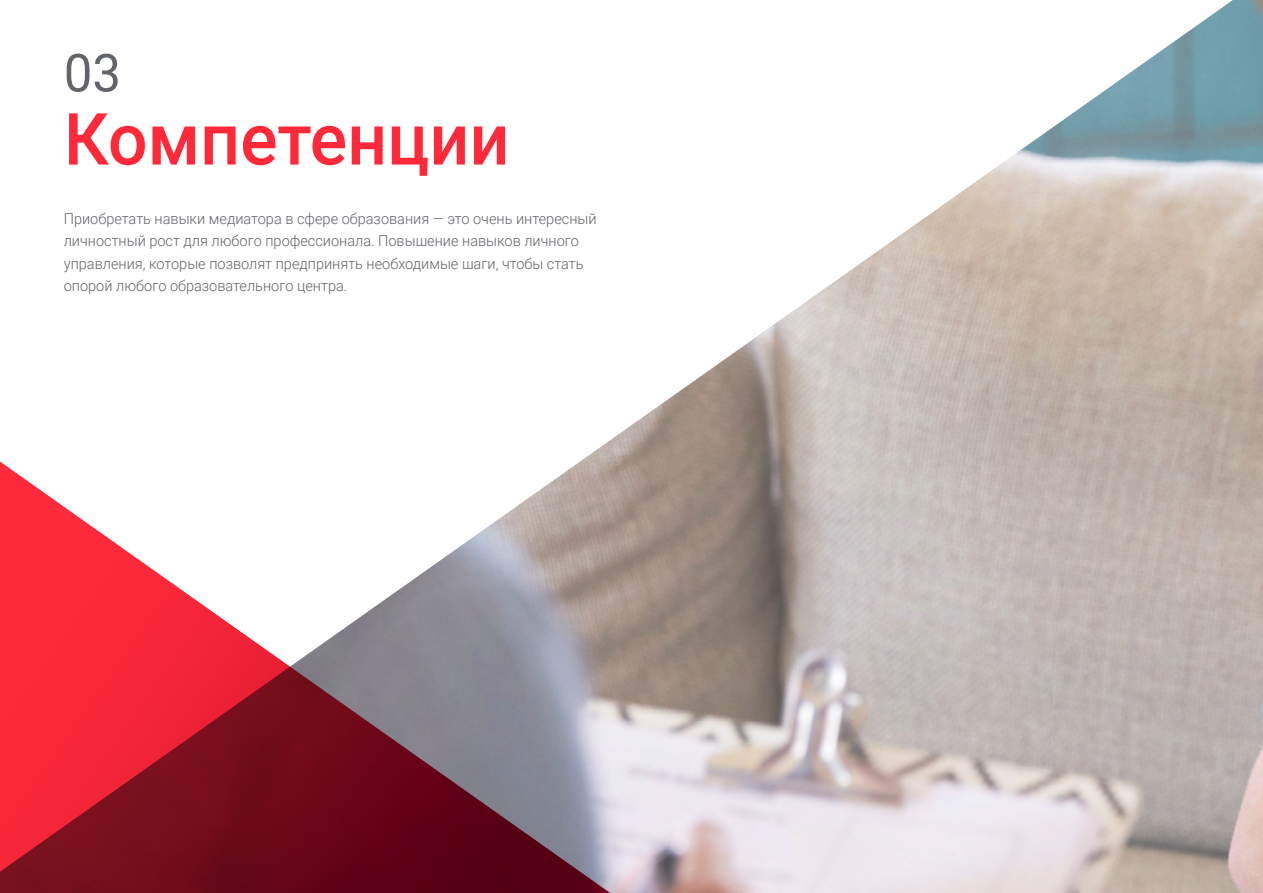
<style>
.page{position:relative;width:1263px;height:893px;background:#fff}
.page>*{position:absolute;margin:0;border:0;box-sizing:border-box;transform-origin:0 0}
.t1{font:500 72px "Roboto";color:#ff293a}
.t2{font:52.5px "Roboto";color:#61646a}
.t3{font:300 15px/22.5px "Roboto";color:#61646a}
</style>
<div class="page">
<img style="left:602px;top:0;width:661px;height:893px">
<svg style="left:0;top:446px;width:640px;height:447px"></svg>
<h2 class="t2" style="left:64px;top:36px;width:59px">03</h2>
<h1 class="t1" style="left:64px;top:89px;width:447px">Компетенции</h1>
<p class="t3" style="left:64px;top:207px;width:534px">Приобретать навыки медиатора в сфере образования — это очень интересный личностный рост для любого профессионала. Повышение навыков личного управления, которые позволят предпринять необходимые шаги, чтобы стать опорой любого образовательного центра.</p>
</div>
